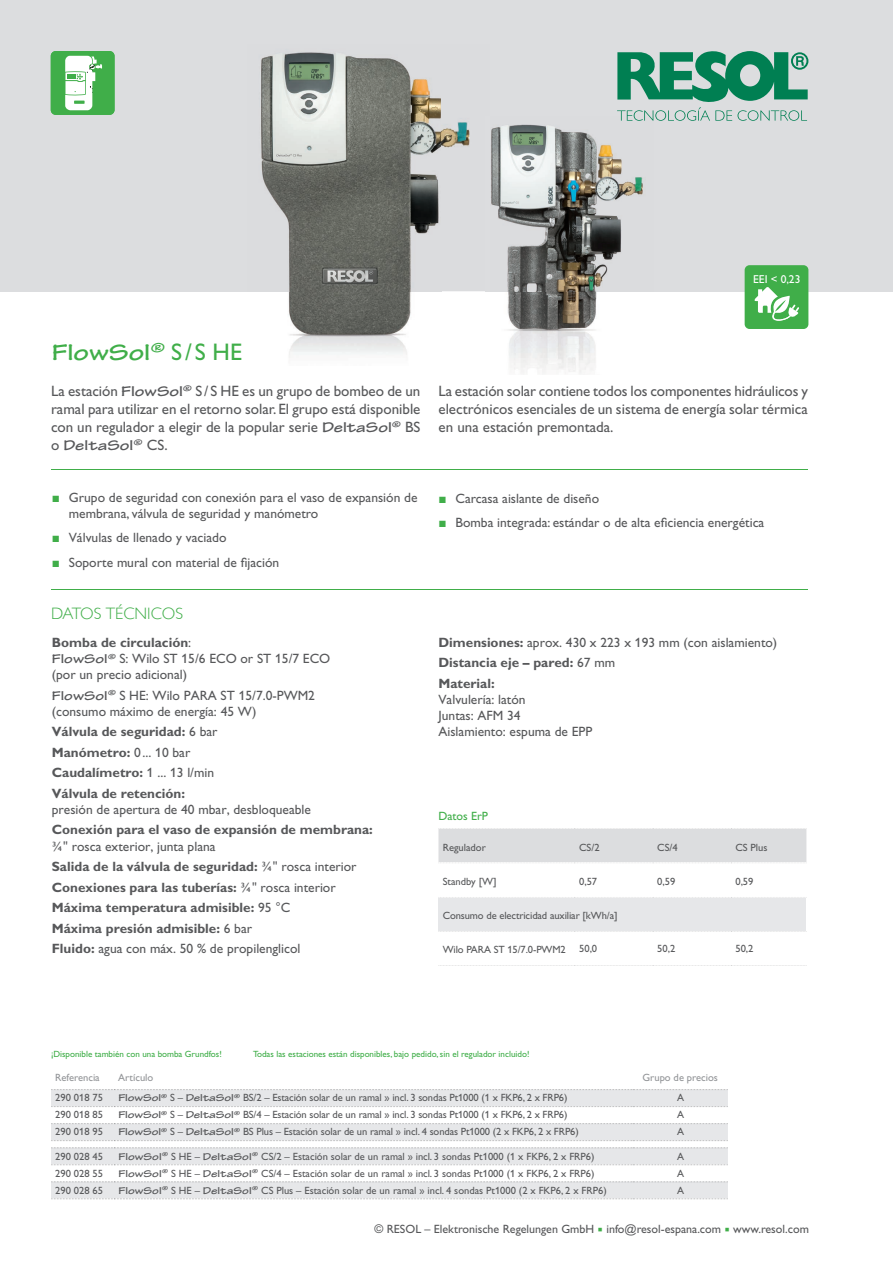
<style>
.page{position:relative;width:893px;height:1263px;background:#fff}
.page>*{position:absolute;margin:0;border:0;box-sizing:border-box;transform-origin:0 0}
.t1{font:24px "Tekton MM 503 850";color:#40ae49}
.t2{font:300 16.5px "Gill Sans";color:#40ae49}
.t3{font:15px/18px "Gill Alt One";color:#57585a;text-align:justify}
.t4{font:15px "Tekton MM 503 850";color:#57585a}
.t5{font:13.5px/16.2px "Gill Alt One";color:#57585a}
.t6{font:700 13.5px/20.4px "Gill Alt One";color:#57585a}
.t7{font:12px "Gill Alt One";color:#57585a}
.t8{font:12px "Gill Alt One";color:#40ae49}
.t9{font:11.55px "Gill Alt One";color:#fff}
.t10{font:10.5px "Gill Alt One";color:#57585a}
.t11{font:10.5px "Gill Alt One";color:#939598}
.t12{font:9px "Gill Alt One";color:#40ae49}
.s1{font-family:"Gill Alt One"}
.s2{font-family:"Tekton MM 503 850"}
.s3{font-family:"Arial";font-weight:700;color:#40ae49}
.s4{font-weight:700}
.s5{font-weight:400}
.s6{color:#40ae49}
</style>
<div class="page">
<div style="left:0;top:0;width:893px;height:291px;background:#dcdddf"></div>
<svg style="left:51px;top:1147px;width:677px;height:52px"></svg>
<hr style="left:51px;top:589px;width:757px;height:1px;background:#40ae49">
<hr style="left:51px;top:469px;width:757px;height:1px;background:#40ae49">
<div style="left:438px;top:897px;width:368px;height:34px;background:#e6e7e9"></div>
<svg style="left:438px;top:828px;width:368px;height:36px;background:#dedfe0"></svg>
<svg style="left:439px;top:897px;width:367px;height:1px"></svg>
<svg style="left:438px;top:931px;width:368px;height:1px"></svg>
<svg style="left:438px;top:965px;width:368px;height:1px"></svg>
<svg style="left:51px;top:51px;width:64px;height:64px;background:#7fc885"></svg>
<img style="left:248px;top:52px;width:237px;height:306px">
<img style="left:485px;top:124px;width:168px;height:250px">
<div style="left:745px;top:265px;width:63px;height:64px;background:#40ae49;border-radius:5px"></div>
<svg style="left:754px;top:287px;width:45px;height:34px"></svg>
<svg style="left:51px;top:1089px;width:677px;height:52px"></svg>
<svg style="left:617px;top:51px;width:191px;height:70px"></svg>
<p class="t9" style="left:753px;top:272px;width:49px">EEI &lt; 0,23</p>
<h1 class="t1" style="left:52px;top:339px;width:192px">FlowSol<sup>®</sup> <span class="s1">S / S HE</span></h1>
<h3 class="t3" style="left:51px;top:382px;width:371px">La estación <span class="s2">FlowSol</span><sup>®</sup> S / S HE es un grupo de bombeo de un ramal para utilizar en el retorno solar. El grupo está disponible con un regulador a elegir de la popular serie <span class="s2">DeltaSol</span><sup>®</sup> BS</h3>
<h3 class="t4" style="left:51px;top:437px;width:118px"><span class="s1">o</span> DeltaSol<sup>®</sup> <span class="s1">CS.</span></h3>
<p class="t5" style="left:69px;top:489px;width:350px;text-indent:-17px"><span class="s3">■</span> Grupo de seguridad con conexión para el vaso de expansión de membrana, válvula de seguridad y manómetro</p>
<p class="t5" style="left:52px;top:530px;width:176px"><span class="s3">■</span> Válvulas de llenado y vaciado</p>
<p class="t5" style="left:52px;top:554px;width:229px"><span class="s3">■</span> Soporte mural con material de fijación</p>
<h2 class="t2" style="left:51px;top:604px;width:134px">DATOS TÉCNICOS</h2>
<p class="t5" style="left:52px;top:634px;width:280px"><span class="s4">Bomba de circulación</span>:<br><span class="s2">FlowSol</span><sup>®</sup> S: Wilo ST 15/6 ECO or ST 15/7 ECO (por un precio adicional)</p>
<p class="t5" style="left:52px;top:687px;width:265px"><span class="s2">FlowSol</span><sup>®</sup> S HE: Wilo PARA ST 15/7.0-PWM2 (consumo máximo de energía: 45 W)</p>
<p class="t6" style="left:52px;top:721px;width:167px">Válvula de seguridad: <span class="s5">6 bar<br></span>Manómetro: <span class="s5">0 ... 10 bar<br></span>Caudalímetro: <span class="s5">1 ... 13 l/min<br></span>Válvula de retención:</p>
<p class="t5" style="left:52px;top:801px;width:261px">presión de apertura de 40 mbar, desbloqueable</p>
<p class="t6" style="left:52px;top:819px;width:323px">Conexión para el vaso de expansión de membrana:</p>
<p class="t6" style="left:52px;top:836px;width:306px"><span class="s5">¾" rosca exterior, junta plana<br></span>Salida de la válvula de seguridad: <span class="s5">¾" rosca interior </span>Conexiones para las tuberías: <span class="s5">¾" rosca interior </span>Máxima temperatura admisible: <span class="s5">95 °C<br></span>Máxima presión admisible: <span class="s5">6 bar<br></span>Fluido: <span class="s5">agua con máx. 50 % de propilenglicol</span></p>
<h3 class="t3" style="left:438px;top:382px;width:371px">La estación solar contiene todos los componentes hidráulicos y electrónicos esenciales de un sistema de energía solar térmica en una estación premontada.</h3>
<p class="t5" style="left:438px;top:490px;width:162px"><span class="s3">■</span> Carcasa aislante de diseño</p>
<p class="t5" style="left:438px;top:514px;width:327px"><span class="s3">■</span> Bomba integrada: estándar o de alta eficiencia energética</p>
<p class="t6" style="left:438px;top:632px;width:340px">Dimensiones: <span class="s5">aprox. 430 x 223 x 193 mm (con aislamiento)<br></span>Distancia eje – pared: <span class="s5">67 mm<br></span>Material:</p>
<p class="t5" style="left:438px;top:691px;width:155px">Valvulería: latón<br>Juntas: AFM 34<br>Aislamiento: espuma de EPP</p>
<p class="t8" style="left:438px;top:809px;width:51px">Datos ErP</p>
<p class="t10" style="left:443px;top:841px;width:45px">Regulador</p>
<p class="t10" style="left:579px;top:841px;width:22px">CS/2</p>
<p class="t10" style="left:657px;top:841px;width:22px">CS/4</p>
<p class="t10" style="left:735px;top:841px;width:34px">CS Plus</p>
<p class="t10" style="left:443px;top:875px;width:55px">Standby [W]</p>
<p class="t10" style="left:579px;top:875px;width:20px">0,57</p>
<p class="t10" style="left:657px;top:875px;width:20px">0,59</p>
<p class="t10" style="left:735px;top:875px;width:20px">0,59</p>
<p class="t10" style="left:443px;top:909px;width:176px">Consumo de electricidad auxiliar [kWh/a]</p>
<p class="t10" style="left:443px;top:943px;width:125px">Wilo PARA ST 15/7.0-PWM2</p>
<p class="t10" style="left:579px;top:943px;width:20px">50,0</p>
<p class="t10" style="left:657px;top:943px;width:20px">50,2</p>
<p class="t10" style="left:735px;top:943px;width:20px">50,2</p>
<p class="t12" style="left:51px;top:1048px;width:172px">¡Disponible también con una bomba Grundfos!</p>
<p class="t12" style="left:253px;top:1049px;width:278px">Todas las estaciones están disponibles, bajo pedido, sin el regulador incluido!</p>
<p class="t11" style="left:55px;top:1072px;width:46px">Referencia</p>
<p class="t11" style="left:118px;top:1072px;width:37px">Artículo</p>
<p class="t11" style="left:642px;top:1072px;width:77px">Grupo de precios</p>
<p class="t10" style="left:55px;top:1092px;width:49px">290 018 75</p>
<p class="t10" style="left:119px;top:1092px;width:450px"><span class="s2">FlowSol</span><sup>®</sup> S – <span class="s2">DeltaSol</span><sup>®</sup> BS/2 – Estación solar de un ramal » incl. 3 sondas Pt1000 (1 x FKP6, 2 x FRP6)</p>
<p class="t10" style="left:677px;top:1092px;width:9px">A</p>
<p class="t10" style="left:55px;top:1109px;width:49px">290 018 85</p>
<p class="t10" style="left:119px;top:1109px;width:450px"><span class="s2">FlowSol</span><sup>®</sup> S – <span class="s2">DeltaSol</span><sup>®</sup> BS/4 – Estación solar de un ramal » incl. 3 sondas Pt1000 (1 x FKP6, 2 x FRP6)</p>
<p class="t10" style="left:677px;top:1109px;width:9px">A</p>
<p class="t10" style="left:55px;top:1126px;width:49px">290 018 95</p>
<p class="t10" style="left:119px;top:1126px;width:462px"><span class="s2">FlowSol</span><sup>®</sup> S – <span class="s2">DeltaSol</span><sup>®</sup> BS Plus – Estación solar de un ramal » incl. 4 sondas Pt1000 (2 x FKP6, 2 x FRP6)</p>
<p class="t10" style="left:677px;top:1126px;width:9px">A</p>
<p class="t10" style="left:55px;top:1150px;width:49px">290 028 45</p>
<p class="t10" style="left:119px;top:1150px;width:478px"><span class="s2">FlowSol</span><sup>®</sup> S HE – <span class="s2">DeltaSol</span><sup>®</sup> CS/2 – Estación solar de un ramal » incl. 3 sondas Pt1000 (1 x FKP6, 2 x FRP6)</p>
<p class="t10" style="left:677px;top:1150px;width:9px">A</p>
<p class="t10" style="left:55px;top:1167px;width:49px">290 028 55</p>
<p class="t10" style="left:119px;top:1167px;width:478px"><span class="s2">FlowSol</span><sup>®</sup> S HE – <span class="s2">DeltaSol</span><sup>®</sup> CS/4 – Estación solar de un ramal » incl. 3 sondas Pt1000 (1 x FKP6, 2 x FRP6)</p>
<p class="t10" style="left:677px;top:1167px;width:9px">A</p>
<p class="t10" style="left:55px;top:1184px;width:49px">290 028 65</p>
<p class="t10" style="left:119px;top:1184px;width:490px"><span class="s2">FlowSol</span><sup>®</sup> S HE – <span class="s2">DeltaSol</span><sup>®</sup> CS Plus – Estación solar de un ramal » incl. 4 sondas Pt1000 (2 x FKP6, 2 x FRP6)</p>
<p class="t10" style="left:677px;top:1184px;width:9px">A</p>
<p class="t7" style="left:374px;top:1222px;width:436px">© RESOL – Elektronische Regelungen GmbH <span class="s6">▪</span> info@resol-espana.com <span class="s6">▪</span> www.resol.com</p>
</div>
